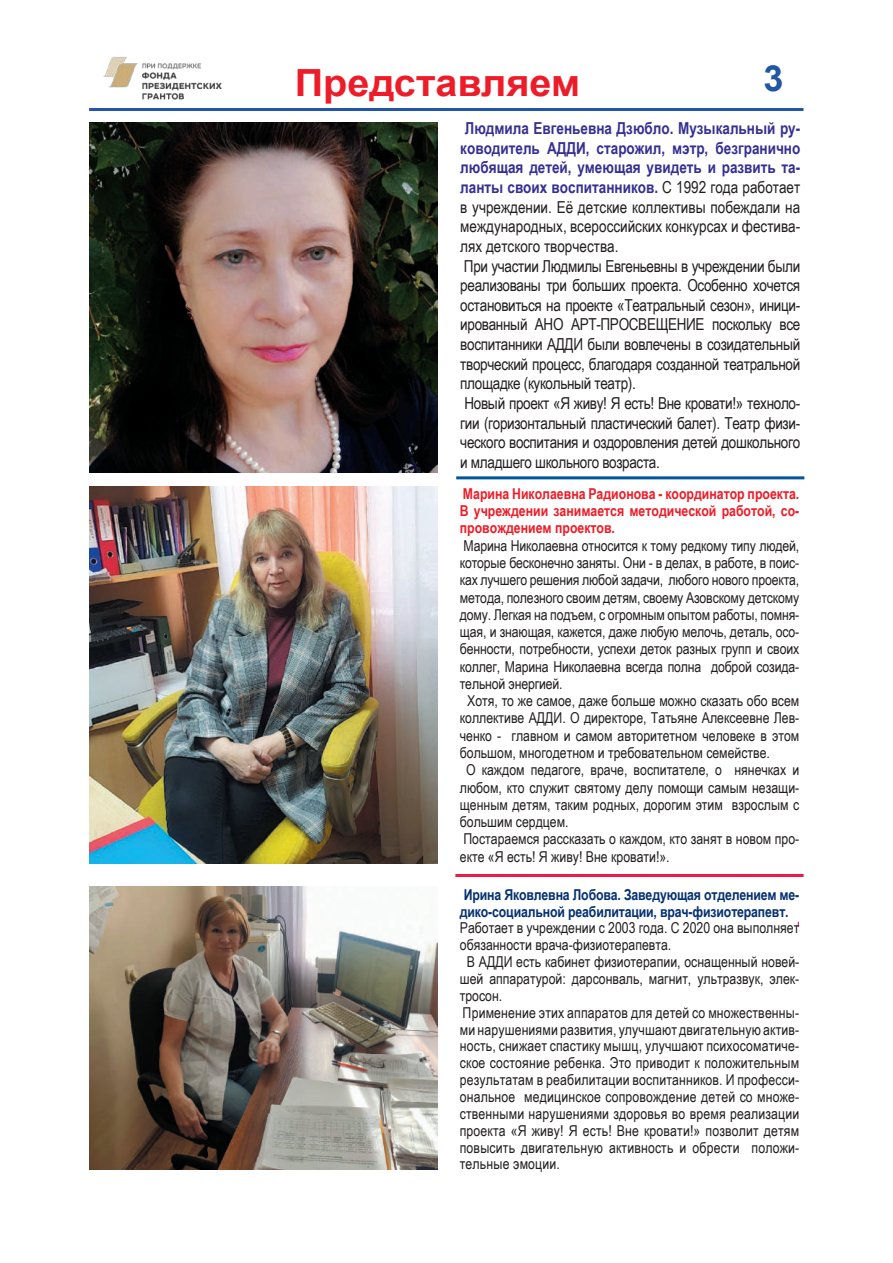
<style>
.page{position:relative;width:893px;height:1263px;background:#fff}
.page>*{position:absolute;margin:0;border:0;box-sizing:border-box;transform-origin:0 0}
.t1{font:700 37.5px "Arial";color:#ee1c28;scale:1.06 1}
.t2{font:700 36px "Arial";color:#2056a5}
.t3{font:16.5px/19.6px "Arial Narrow";letter-spacing:-.02em;color:#231f20}
.t4{font:15px "Arial Narrow";color:#231f20}
.t5{font:700 15px/17.2px "Arial Narrow";color:#ee1c27;text-align:justify}
.t6{font:700 15px/16.8px "Arial Narrow";letter-spacing:-.01em;color:#043072}
.s1{font-weight:700;color:#353092}
</style>
<div class="page">
<hr style="left:89px;top:108px;width:714px;height:3px;background:#2056a5">
<img style="left:103px;top:57px;width:119px;height:43px">
<img style="left:89px;top:122px;width:349px;height:350px">
<hr style="left:455px;top:874px;width:349px;height:3px;background:#ed1845">
<hr style="left:456px;top:476px;width:348px;height:3px;background:#01569c">
<img style="left:89px;top:487px;width:348px;height:376px">
<img style="left:89px;top:887px;width:349px;height:282px">
<h1 class="t1" style="left:295px;top:58px;width:271px">Представляем</h1>
<h2 class="t2" style="left:763px;top:54px;width:22px">3</h2>
<p class="t3" style="left:460px;top:118px;width:341px"><span class="s1">Людмила Евгеньевна Дзюбло. Музыкальный ру&shy;ководитель АДДИ, старожил, мэтр, безгранично любящая детей, умеющая увидеть и развить та&shy;ланты своих воспитанников.</span> С 1992 года работает в учреждении. Её детские коллективы побеждали на международных, всероссийских конкурсах и фестива&shy;лях детского творчества.<br>При участии Людмилы Евгеньевны в учреждении были реализованы три больших проекта. Особенно хочется остановиться на проекте «Театральный сезон», иници&shy;ированный АНО АРТ-ПРОСВЕЩЕНИЕ поскольку все воспитанники АДДИ были вовлечены в созидательный творческий процесс, благодаря созданной театральной площадке (кукольный театр).<br>Новый проект «Я живу! Я есть! Вне кровати!» техноло&shy;гии (горизонтальный пластический балет). Театр физи&shy;ческого воспитания и оздоровления детей дошкольного и младшего школьного возраста.</p>
<p class="t5" style="left:460px;top:484px;width:341px">Марина Николаевна Радионова - координатор проекта.<br>В учреждении занимается методической работой, со&shy;провождением проектов.</p>
<p class="t4" style="left:464px;top:534px;width:337px">Марина Николаевна относится к тому редкому типу людей,</p>
<p class="t4" style="left:460px;top:552px;width:341px">которые бесконечно заняты. Они - в делах, в работе, в поис-</p>
<p class="t4" style="left:460px;top:569px;width:341px">ках лучшего решения любой задачи, любого нового проекта,</p>
<p class="t4" style="left:460px;top:586px;width:341px">метода, полезного своим детям, своему Азовскому детскому</p>
<p class="t4" style="left:460px;top:603px;width:341px">дому. Легкая на подъем, с огромным опытом работы, помня-</p>
<p class="t4" style="left:460px;top:621px;width:341px">щая, и знающая, кажется, даже любую мелочь, деталь, осо-</p>
<p class="t4" style="left:460px;top:638px;width:341px">бенности, потребности, успехи деток разных групп и своих</p>
<p class="t4" style="left:460px;top:655px;width:341px">коллег, Марина Николаевна всегда полна доброй созида-</p>
<p class="t4" style="left:460px;top:673px;width:104px">тельной энергией.</p>
<p class="t4" style="left:467px;top:690px;width:334px">Хотя, то же самое, даже больше можно сказать обо всем</p>
<p class="t4" style="left:460px;top:707px;width:341px">коллективе АДДИ. О директоре, Татьяне Алексеевне Лев-</p>
<p class="t4" style="left:460px;top:724px;width:341px">ченко - главном и самом авторитетном человеке в этом</p>
<p class="t4" style="left:460px;top:742px;width:312px">большом, многодетном и требовательном семействе.</p>
<p class="t4" style="left:466px;top:759px;width:335px">О каждом педагоге, враче, воспитателе, о нянечках и</p>
<p class="t4" style="left:460px;top:776px;width:341px">любом, кто служит святому делу помощи самым незащи-</p>
<p class="t4" style="left:460px;top:793px;width:341px">щенным детям, таким родных, дорогим этим взрослым с</p>
<p class="t4" style="left:460px;top:811px;width:110px">большим сердцем.</p>
<p class="t4" style="left:463px;top:828px;width:337px">Постараемся рассказать о каждом, кто занят в новом про-</p>
<p class="t4" style="left:460px;top:845px;width:211px">екте «Я есть! Я живу! Вне кровати!».</p>
<p class="t6" style="left:460px;top:885px;width:341px">Ирина Яковлевна Лобова. Заведующая отделением ме&shy;дико-социальной реабилитации, врач-физиотерапевт.</p>
<p class="t4" style="left:460px;top:917px;width:341px">Работает в учреждении с 2003 года. С 2020 она выполняет</p>
<p class="t4" style="left:460px;top:934px;width:213px">обязанности врача-физиотерапевта.</p>
<p class="t4" style="left:467px;top:951px;width:334px">В АДДИ есть кабинет физиотерапии, оснащенный новей-</p>
<p class="t4" style="left:460px;top:968px;width:341px">шей аппаратурой: дарсонваль, магнит, ультразвук, элек-</p>
<p class="t4" style="left:460px;top:984px;width:44px">тросон.</p>
<p class="t4" style="left:463px;top:1001px;width:338px">Применение этих аппаратов для детей со множественны-</p>
<p class="t4" style="left:460px;top:1018px;width:341px">ми нарушениями развития, улучшают двигательную актив-</p>
<p class="t4" style="left:460px;top:1035px;width:341px">ность, снижает спастику мышц, улучшают психосоматиче-</p>
<p class="t4" style="left:460px;top:1052px;width:341px">ское состояние ребенка. Это приводит к положительным</p>
<p class="t4" style="left:460px;top:1069px;width:341px">результатам в реабилитации воспитанников. И професси-</p>
<p class="t4" style="left:460px;top:1086px;width:341px">ональное медицинское сопровождение детей со множе-</p>
<p class="t4" style="left:460px;top:1102px;width:341px">ственными нарушениями здоровья во время реализации</p>
<p class="t4" style="left:460px;top:1119px;width:341px">проекта «Я живу! Я есть! Вне кровати!» позволит детям</p>
<p class="t4" style="left:460px;top:1136px;width:341px">повысить двигательную активность и обрести положи-</p>
<p class="t4" style="left:460px;top:1153px;width:102px">тельные эмоции.</p>
</div>
